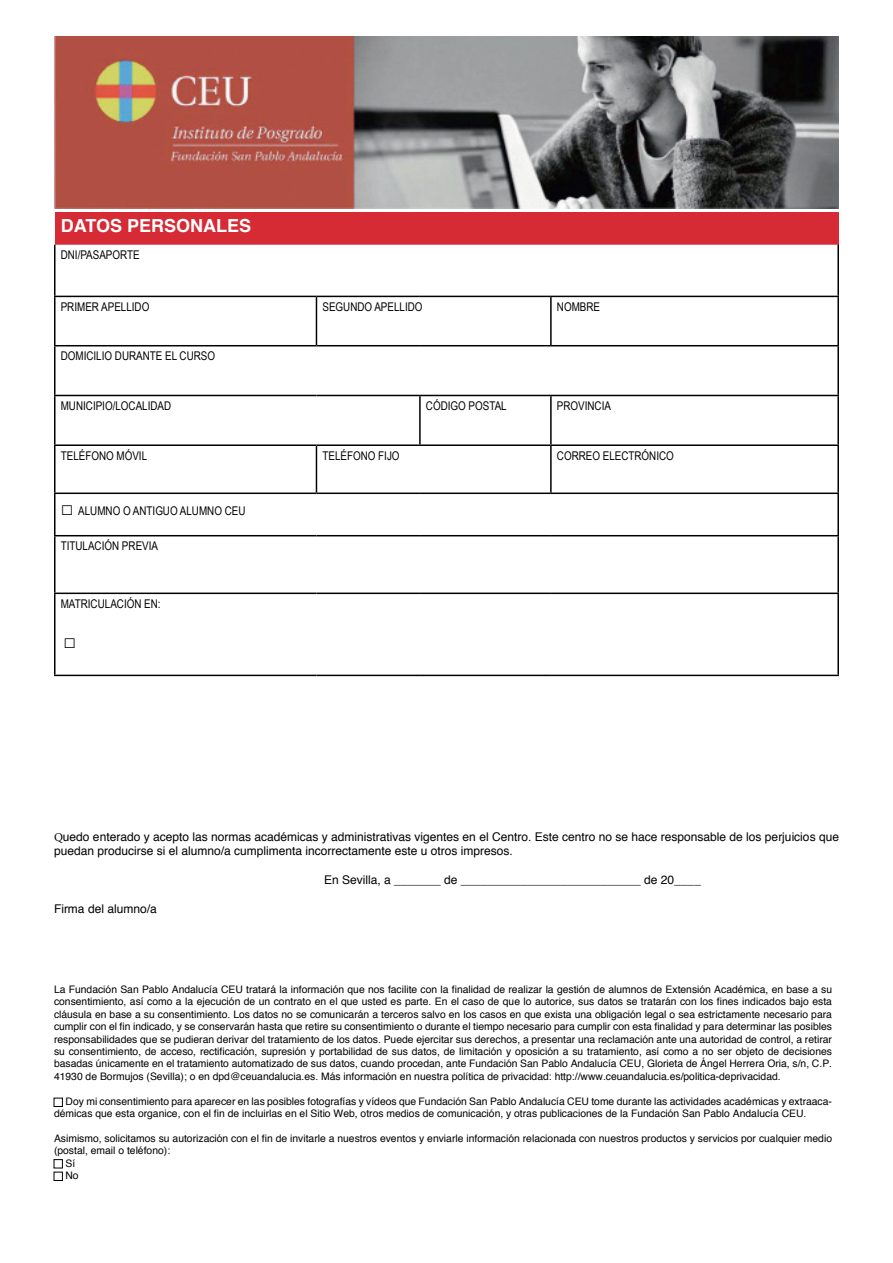
<style>
.page{position:relative;width:893px;height:1263px;background:#fff}
.page>*{position:absolute;margin:0;border:0;box-sizing:border-box;transform-origin:0 0}
.t1{font:21px "Arial Narrow";color:#000001}
.t2{font:700 18px "Helvetica";color:#fff}
.t3{font:12px/14.4px "Helvetica";color:#000001}
.t4{font:12px "Arial Narrow";color:#000001}
.t5{font:10.35px/12.5px "Helvetica";color:#000001;text-align:justify}
.s1{font-size:21px}
.s2{font-family:"Minion Pro"}
</style>
<div class="page">
<div style="left:55px;top:213px;width:783px;height:32px;background:#d62a35"></div>
<svg style="left:56px;top:295px;width:781px;height:380px"></svg>
<hr style="left:54px;top:296px;width:262px;height:1px;background:#000001">
<hr style="left:316px;top:296px;width:104px;height:1px;background:#000001">
<hr style="left:316px;top:297px;width:1px;height:48px;background:#000001">
<hr style="left:420px;top:296px;width:131px;height:1px;background:#000001">
<hr style="left:551px;top:296px;width:288px;height:1px;background:#000001">
<hr style="left:550px;top:297px;width:2px;height:48px;background:#000001">
<hr style="left:54px;top:345px;width:262px;height:1px;background:#000001">
<hr style="left:316px;top:345px;width:104px;height:1px;background:#000001">
<hr style="left:420px;top:345px;width:131px;height:1px;background:#000001">
<hr style="left:551px;top:345px;width:288px;height:1px;background:#000001">
<hr style="left:54px;top:395px;width:262px;height:1px;background:#000001">
<hr style="left:316px;top:395px;width:104px;height:1px;background:#000001">
<hr style="left:420px;top:395px;width:131px;height:1px;background:#000001">
<hr style="left:419px;top:396px;width:2px;height:48px;background:#000001">
<hr style="left:551px;top:395px;width:288px;height:1px;background:#000001">
<hr style="left:550px;top:396px;width:2px;height:48px;background:#000001">
<hr style="left:54px;top:444px;width:262px;height:2px;background:#000001">
<hr style="left:316px;top:444px;width:104px;height:2px;background:#000001">
<hr style="left:316px;top:446px;width:1px;height:46px;background:#000001">
<hr style="left:420px;top:444px;width:131px;height:2px;background:#000001">
<hr style="left:551px;top:444px;width:288px;height:2px;background:#000001">
<hr style="left:550px;top:446px;width:2px;height:46px;background:#000001">
<hr style="left:54px;top:492px;width:262px;height:2px;background:#000001">
<hr style="left:316px;top:492px;width:104px;height:2px;background:#000001">
<hr style="left:420px;top:492px;width:131px;height:2px;background:#000001">
<hr style="left:551px;top:492px;width:288px;height:2px;background:#000001">
<hr style="left:54px;top:535px;width:262px;height:1px;background:#000001">
<hr style="left:316px;top:535px;width:104px;height:1px;background:#000001">
<hr style="left:420px;top:535px;width:131px;height:1px;background:#000001">
<hr style="left:551px;top:535px;width:288px;height:1px;background:#000001">
<hr style="left:54px;top:593px;width:262px;height:1px;background:#000001">
<hr style="left:316px;top:593px;width:104px;height:1px;background:#000001">
<hr style="left:420px;top:593px;width:131px;height:1px;background:#000001">
<hr style="left:551px;top:593px;width:288px;height:1px;background:#000001">
<hr style="left:54px;top:245px;width:2px;height:51px;background:#000001">
<hr style="left:837px;top:245px;width:2px;height:51px;background:#000001">
<hr style="left:54px;top:297px;width:2px;height:48px;background:#000001">
<hr style="left:837px;top:297px;width:2px;height:48px;background:#000001">
<hr style="left:54px;top:346px;width:2px;height:49px;background:#000001">
<hr style="left:837px;top:346px;width:2px;height:49px;background:#000001">
<hr style="left:54px;top:396px;width:2px;height:48px;background:#000001">
<hr style="left:837px;top:396px;width:2px;height:48px;background:#000001">
<hr style="left:54px;top:446px;width:2px;height:46px;background:#000001">
<hr style="left:837px;top:446px;width:2px;height:46px;background:#000001">
<hr style="left:54px;top:494px;width:2px;height:41px;background:#000001">
<hr style="left:837px;top:494px;width:2px;height:41px;background:#000001">
<hr style="left:54px;top:536px;width:2px;height:57px;background:#000001">
<hr style="left:837px;top:536px;width:2px;height:57px;background:#000001">
<hr style="left:54px;top:594px;width:2px;height:81px;background:#000001">
<hr style="left:837px;top:594px;width:2px;height:81px;background:#000001">
<hr style="left:54px;top:675px;width:262px;height:1px;background:#000001">
<hr style="left:316px;top:675px;width:104px;height:1px;background:#000001">
<hr style="left:420px;top:675px;width:131px;height:1px;background:#000001">
<hr style="left:551px;top:675px;width:288px;height:1px;background:#000001">
<img style="left:54px;top:37px;width:785px;height:171px">
<div style="left:54px;top:1098px;width:9px;height:9px;border:1px solid #000001"></div>
<div style="left:54px;top:1159px;width:9px;height:9px;border:1px solid #000001"></div>
<div style="left:54px;top:1172px;width:9px;height:9px;border:1px solid #000001"></div>
<h2 class="t2" style="left:61px;top:211px;width:192px">DATOS PERSONALES</h2>
<p class="t4" style="left:61px;top:246px;width:80px">DNI/PASAPORTE</p>
<p class="t4" style="left:61px;top:298px;width:90px">PRIMER APELLIDO</p>
<p class="t4" style="left:322px;top:298px;width:102px">SEGUNDO APELLIDO</p>
<p class="t4" style="left:557px;top:298px;width:45px">NOMBRE</p>
<p class="t4" style="left:61px;top:347px;width:156px">DOMICILIO DURANTE EL CURSO</p>
<p class="t4" style="left:61px;top:397px;width:112px">MUNICIPIO/LOCALIDAD</p>
<p class="t4" style="left:426px;top:397px;width:82px">CÓDIGO POSTAL</p>
<p class="t4" style="left:557px;top:397px;width:56px">PROVINCIA</p>
<p class="t4" style="left:61px;top:447px;width:88px">TELÉFONO MÓVIL</p>
<p class="t4" style="left:322px;top:447px;width:79px">TELÉFONO FIJO</p>
<p class="t4" style="left:557px;top:447px;width:118px">CORREO ELECTRÓNICO</p>
<p class="t4" style="left:61px;top:501px;width:186px"><span class="s1">□</span> ALUMNO O ANTIGUO ALUMNO CEU</p>
<p class="t4" style="left:61px;top:537px;width:99px">TITULACIÓN PREVIA</p>
<p class="t4" style="left:61px;top:595px;width:101px">MATRICULACIÓN EN:</p>
<h1 class="t1" style="left:63px;top:625px;width:14px">□</h1>
<p class="t3" style="left:54px;top:829px;width:786px"><span class="s2">Q</span>uedo enterado y acepto las normas académicas y administrativas vigentes en el Centro. Este centro no se hace responsable de los perjuicios que puedan producirse si el alumno/a cumplimenta incorrectamente este u otros impresos.</p>
<p class="t3" style="left:324px;top:873px;width:378px">En Sevilla, a _______ de ___________________________ de 20____</p>
<p class="t3" style="left:54px;top:901px;width:104px">Firma del alumno/a</p>
<p class="t5" style="left:54px;top:983px;width:780px">La Fundación San Pablo Andalucía CEU tratará la información que nos facilite con la finalidad de realizar la gestión de alumnos de Extensión Académica, en base a su consentimiento, así como a la ejecución de un contrato en el que usted es parte. En el caso de que lo autorice, sus datos se tratarán con los fines indicados bajo esta cláusula en base a su consentimiento. Los datos no se comunicarán a terceros salvo en los casos en que exista una obligación legal o sea estrictamente necesario para cumplir con el fin indicado, y se conservarán hasta que retire su consentimiento o durante el tiempo necesario para cumplir con esta finalidad y para determinar las posibles responsabilidades que se pudieran derivar del tratamiento de los datos. Puede ejercitar sus derechos, a presentar una reclamación ante una autoridad de control, a retirar su consentimiento, de acceso, rectificación, supresión y portabilidad de sus datos, de limitación y oposición a su tratamiento, así como a no ser objeto de decisiones basadas únicamente en el tratamiento automatizado de sus datos, cuando procedan, ante Fundación San Pablo Andalucía CEU, Glorieta de Ángel Herrera Oria, s/n, C.P.<br>41930 de Bormujos (Sevilla); o en dpd@ceuandalucia.es. Más información en nuestra política de privacidad: http://www.ceuandalucia.es/politica-deprivacidad.</p>
<p class="t5" style="left:54px;top:1095px;width:779px;text-indent:12px">Doy mi consentimiento para aparecer en las posibles fotografías y vídeos que Fundación San Pablo Andalucía CEU tome durante las actividades académicas y extraaca&shy;démicas que esta organice, con el fin de incluirlas en el Sitio Web, otros medios de comunicación, y otras publicaciones de la Fundación San Pablo Andalucía CEU.</p>
<p class="t5" style="left:54px;top:1132px;width:780px">Asimismo, solicitamos su autorización con el fin de invitarle a nuestros eventos y enviarle información relacionada con nuestros productos y servicios por cualquier medio</p>
<p class="t5" style="left:54px;top:1145px;width:118px">(postal, email o teléfono):</p>
<p class="t5" style="left:66px;top:1157px;width:11px">Sí</p>
<p class="t5" style="left:66px;top:1170px;width:15px">No</p>
</div>
